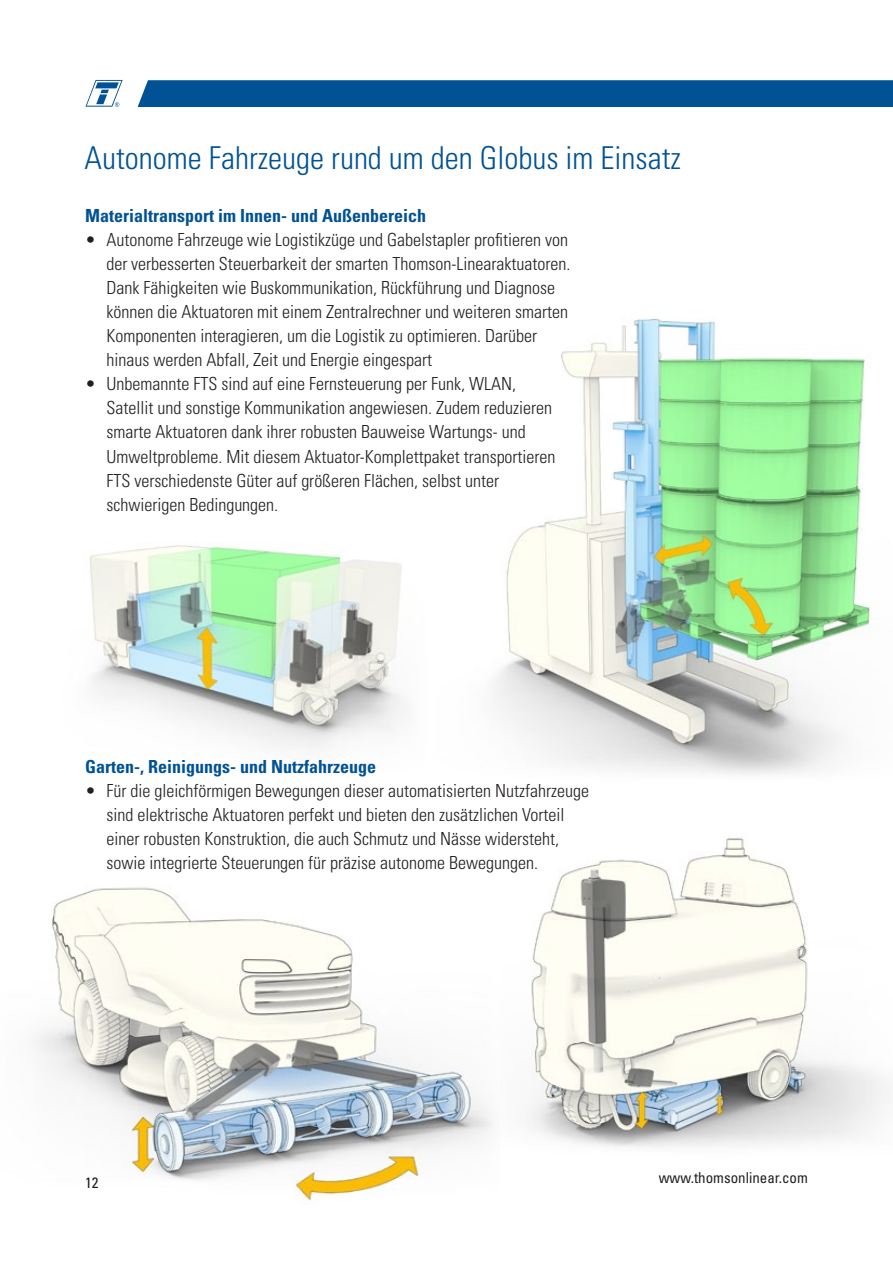
<style>
.page{position:relative;width:893px;height:1263px;background:#fff}
.page>*{position:absolute;margin:0;border:0;box-sizing:border-box;transform-origin:0 0}
.t1{font:300 condensed 31.5px "Univers LT Std";color:#005294}
.standard_bullet{font:300 condensed 18px/24px "Univers LT Std";color:#231f20}
.standard_bullet-2{font:700 condensed 18px "Univers LT Std";color:#005294}
.t2{font:condensed 15px "Univers LT Std";color:#231f20}
</style>
<div class="page">
<div style="left:138px;top:80px;width:755px;height:27px;background:#005294"></div>
<svg style="left:85px;top:80px;width:38px;height:27px"></svg>
<img style="left:494px;top:318px;width:377px;height:457px">
<img style="left:528px;top:838px;width:359px;height:310px">
<img style="left:35px;top:887px;width:459px;height:314px">
<img style="left:90px;top:545px;width:315px;height:203px">
<p class="t1" style="left:85px;top:139px;width:598px">Autonome Fahrzeuge rund um den Globus im Einsatz</p>
<p class="standard_bullet-2" style="left:85px;top:205px;width:342px">Materialtransport im Innen- und Außenbereich</p>
<p class="standard_bullet" style="left:106px;top:228px;width:465px;text-indent:-21px">• Autonome Fahrzeuge wie Logistikzüge und Gabelstapler profitieren von der verbesserten Steuerbarkeit der smarten Thomson-Linearaktuatoren.<br>Dank Fähigkeiten wie Buskommunikation, Rückführung und Diagnose können die Aktuatoren mit einem Zentralrechner und weiteren smarten Komponenten interagieren, um die Logistik zu optimieren. Darüber hinaus werden Abfall, Zeit und Energie eingespart</p>
<p class="standard_bullet" style="left:106px;top:372px;width:451px;text-indent:-21px">• Unbemannte FTS sind auf eine Fernsteuerung per Funk, WLAN, Satellit und sonstige Kommunikation angewiesen. Zudem reduzieren smarte Aktuatoren dank ihrer robusten Bauweise Wartungs- und Umweltprobleme. Mit diesem Aktuator-Komplettpaket transportieren FTS verschiedenste Güter auf größeren Flächen, selbst unter schwierigen Bedingungen.</p>
<p class="standard_bullet-2" style="left:85px;top:756px;width:292px">Garten-, Reinigungs- und Nutzfahrzeuge</p>
<p class="standard_bullet" style="left:106px;top:779px;width:484px;text-indent:-21px">• Für die gleichförmigen Bewegungen dieser automatisierten Nutzfahrzeuge sind elektrische Aktuatoren perfekt und bieten den zusätzlichen Vorteil einer robusten Konstruktion, die auch Schmutz und Nässe widersteht, sowie integrierte Steuerungen für präzise autonome Bewegungen.</p>
<p class="t2" style="left:85px;top:1168px;width:15px">12</p>
<p class="t2" style="left:659px;top:1168px;width:151px">www.thomsonlinear.com</p>
<p class="t2" style="left:85px;top:1173px;width:15px">12</p>
</div>
